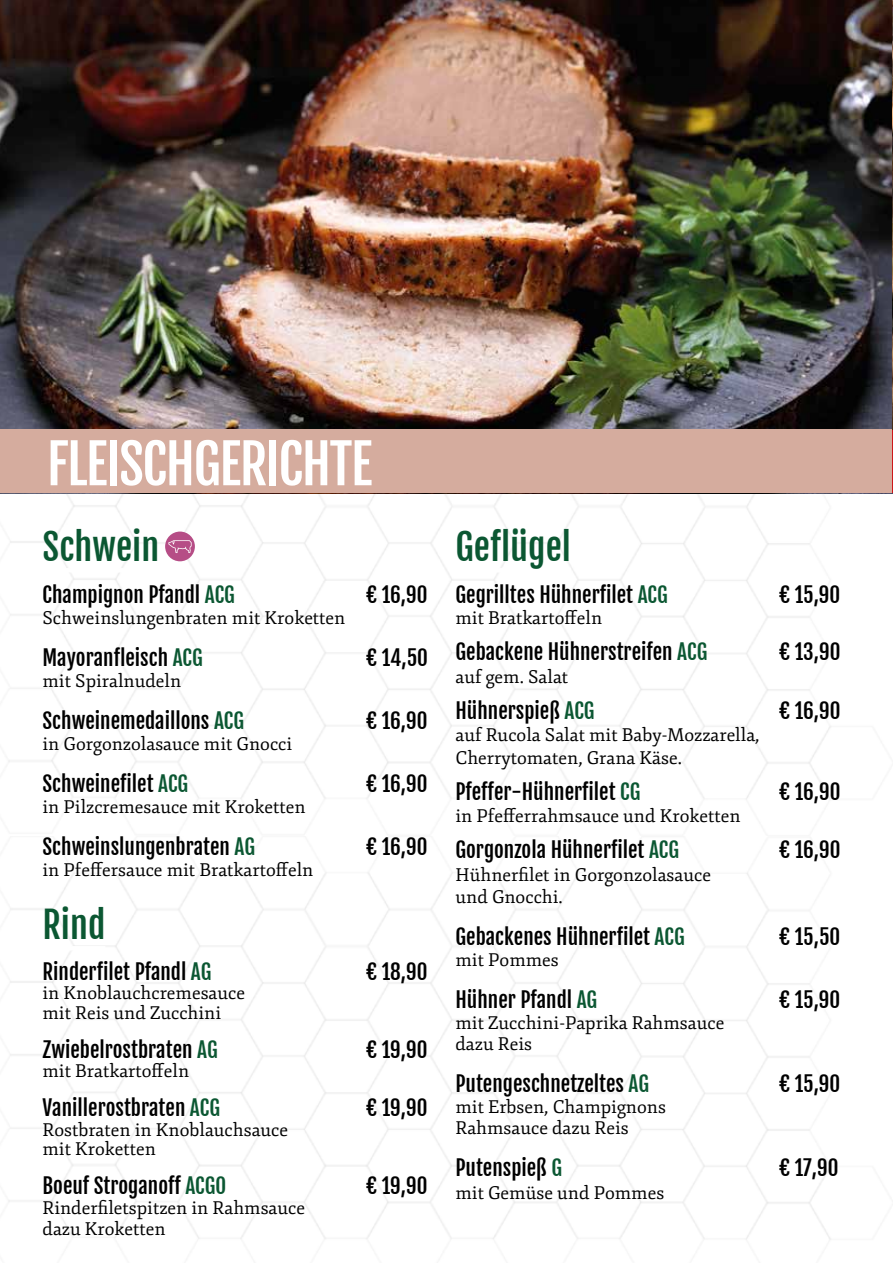
<style>
.page{position:relative;width:893px;height:1263px;background:#fff}
.page>*{position:absolute;margin:0;border:0;box-sizing:border-box;transform-origin:0 0}
.t1{font:54px "Fjalla One";letter-spacing:-.03em;color:#fff}
.t2{font:36px "Fjalla One";color:#0b5732}
.t3{font:21px "Fjalla One";color:#000}
.t4{font:18px/21px "Fjord One";color:#000}
.s1{color:#0b5732}
</style>
<div class="page">
<img style="left:0;top:493px;width:893px;height:747px">
<img style="left:0;top:0;width:892px;height:429px">
<div style="left:0;top:429px;width:893px;height:64px;background:#d5ac9e"></div>
<hr style="left:43px;top:568px;width:116px;height:4px;background:#fff">
<hr style="left:43px;top:946px;width:62px;height:4px;background:#fff">
<hr style="left:455px;top:568px;width:116px;height:4px;background:#fff">
<div style="left:165px;top:531px;width:30px;height:30px;background:#b64d86;border-radius:50%"></div>
<svg style="left:168px;top:540px;width:24px;height:13px"></svg>
<hr style="left:892px;top:429px;width:1px;height:64px;background:#cd1719">
<img style="left:892px;top:0;width:1px;height:429px">
<h1 class="t1" style="left:47px;top:431px;width:327px">FLEISCHGERICHTE</h1>
<h2 class="t2" style="left:43px;top:525px;width:118px">Schwein</h2>
<p class="t3" style="left:43px;top:582px;width:194px">Champignon Pfandl <span class="s1">ACG</span></p>
<p class="t3" style="left:367px;top:582px;width:63px">€ 16,90</p>
<p class="t4" style="left:43px;top:608px;width:304px">Schweinslungenbraten mit Kroketten</p>
<p class="t3" style="left:43px;top:645px;width:162px">Mayoranfleisch <span class="s1">ACG</span></p>
<p class="t3" style="left:367px;top:645px;width:63px">€ 14,50</p>
<p class="t4" style="left:43px;top:671px;width:140px">mit Spiralnudeln</p>
<p class="t3" style="left:43px;top:708px;width:203px">Schweinemedaillons <span class="s1">ACG</span></p>
<p class="t3" style="left:367px;top:708px;width:63px">€ 16,90</p>
<p class="t4" style="left:43px;top:734px;width:251px">in Gorgonzolasauce mit Gnocci</p>
<p class="t3" style="left:43px;top:771px;width:147px">Schweinefilet <span class="s1">ACG</span></p>
<p class="t3" style="left:367px;top:771px;width:63px">€ 16,90</p>
<p class="t4" style="left:43px;top:797px;width:265px">in Pilzcremesauce mit Kroketten</p>
<p class="t3" style="left:43px;top:834px;width:214px">Schweinslungenbraten <span class="s1">AG</span></p>
<p class="t3" style="left:367px;top:834px;width:63px">€ 16,90</p>
<p class="t4" style="left:43px;top:860px;width:272px">in Pfeffersauce mit Bratkartoffeln</p>
<h2 class="t2" style="left:43px;top:903px;width:64px">Rind</h2>
<p class="t3" style="left:43px;top:958px;width:171px">Rinderfilet Pfandl <span class="s1">AG</span></p>
<p class="t3" style="left:367px;top:958px;width:62px">€ 18,90</p>
<p class="t4" style="left:43px;top:984px;width:204px;line-height:19.5px">in Knoblauchcremesauce mit Reis und Zucchini</p>
<p class="t3" style="left:43px;top:1036px;width:177px">Zwiebelrostbraten <span class="s1">AG</span></p>
<p class="t3" style="left:367px;top:1036px;width:62px">€ 19,90</p>
<p class="t4" style="left:43px;top:1061px;width:148px">mit Bratkartoffeln</p>
<p class="t3" style="left:43px;top:1095px;width:179px">Vanillerostbraten <span class="s1">ACG</span></p>
<p class="t3" style="left:367px;top:1095px;width:62px">€ 19,90</p>
<p class="t4" style="left:43px;top:1120px;width:247px;line-height:19.5px">Rostbraten in Knoblauchsauce mit Kroketten</p>
<p class="t3" style="left:43px;top:1173px;width:185px">Boeuf Stroganoff <span class="s1">ACGO</span></p>
<p class="t3" style="left:367px;top:1173px;width:62px">€ 19,90</p>
<p class="t4" style="left:43px;top:1197px;width:264px">Rinderfiletspitzen in Rahmsauce dazu Kroketten</p>
<h2 class="t2" style="left:455px;top:525px;width:117px">Geflügel</h2>
<p class="t3" style="left:455px;top:582px;width:214px">Gegrilltes Hühnerfilet <span class="s1">ACG</span></p>
<p class="t3" style="left:779px;top:582px;width:62px">€ 15,90</p>
<p class="t4" style="left:455px;top:608px;width:148px">mit Bratkartoffeln</p>
<p class="t3" style="left:455px;top:639px;width:253px">Gebackene Hühnerstreifen <span class="s1">ACG</span></p>
<p class="t3" style="left:779px;top:639px;width:62px">€ 13,90</p>
<p class="t4" style="left:455px;top:666px;width:114px">auf gem. Salat</p>
<p class="t3" style="left:455px;top:697px;width:141px">Hühnerspieß <span class="s1">ACG</span></p>
<p class="t3" style="left:779px;top:697px;width:63px">€ 16,90</p>
<p class="t4" style="left:455px;top:724px;width:305px;line-height:22.5px">auf Rucola Salat mit Baby-Mozzarella,<br>Cherrytomaten, Grana Käse.</p>
<p class="t3" style="left:455px;top:778px;width:186px">Pfeffer-Hühnerfilet <span class="s1">CG</span></p>
<p class="t3" style="left:779px;top:778px;width:63px">€ 16,90</p>
<p class="t4" style="left:455px;top:806px;width:287px">in Pfefferrahmsauce und Kroketten</p>
<p class="t3" style="left:455px;top:837px;width:225px">Gorgonzola Hühnerfilet <span class="s1">ACG</span></p>
<p class="t3" style="left:779px;top:837px;width:63px">€ 16,90</p>
<p class="t4" style="left:455px;top:864px;width:257px;line-height:22.5px">Hühnerfilet in Gorgonzolasauce und Gnocchi.</p>
<p class="t3" style="left:455px;top:924px;width:231px">Gebackenes Hühnerfilet <span class="s1">ACG</span></p>
<p class="t3" style="left:779px;top:924px;width:62px">€ 15,50</p>
<p class="t4" style="left:455px;top:950px;width:105px">mit Pommes</p>
<p class="t3" style="left:455px;top:987px;width:143px">Hühner Pfandl <span class="s1">AG</span></p>
<p class="t3" style="left:779px;top:987px;width:62px">€ 15,90</p>
<p class="t4" style="left:455px;top:1013px;width:270px">mit Zucchini-Paprika Rahmsauce dazu Reis</p>
<p class="t3" style="left:455px;top:1071px;width:195px">Putengeschnetzeltes <span class="s1">AG</span></p>
<p class="t3" style="left:779px;top:1071px;width:62px">€ 15,90</p>
<p class="t4" style="left:455px;top:1097px;width:212px">mit Erbsen, Champignons<br>Rahmsauce dazu Reis</p>
<p class="t3" style="left:455px;top:1155px;width:108px">Putenspieß <span class="s1">G</span></p>
<p class="t3" style="left:779px;top:1155px;width:60px">€ 17,90</p>
<p class="t4" style="left:455px;top:1182px;width:210px">mit Gemüse und Pommes</p>
</div>
